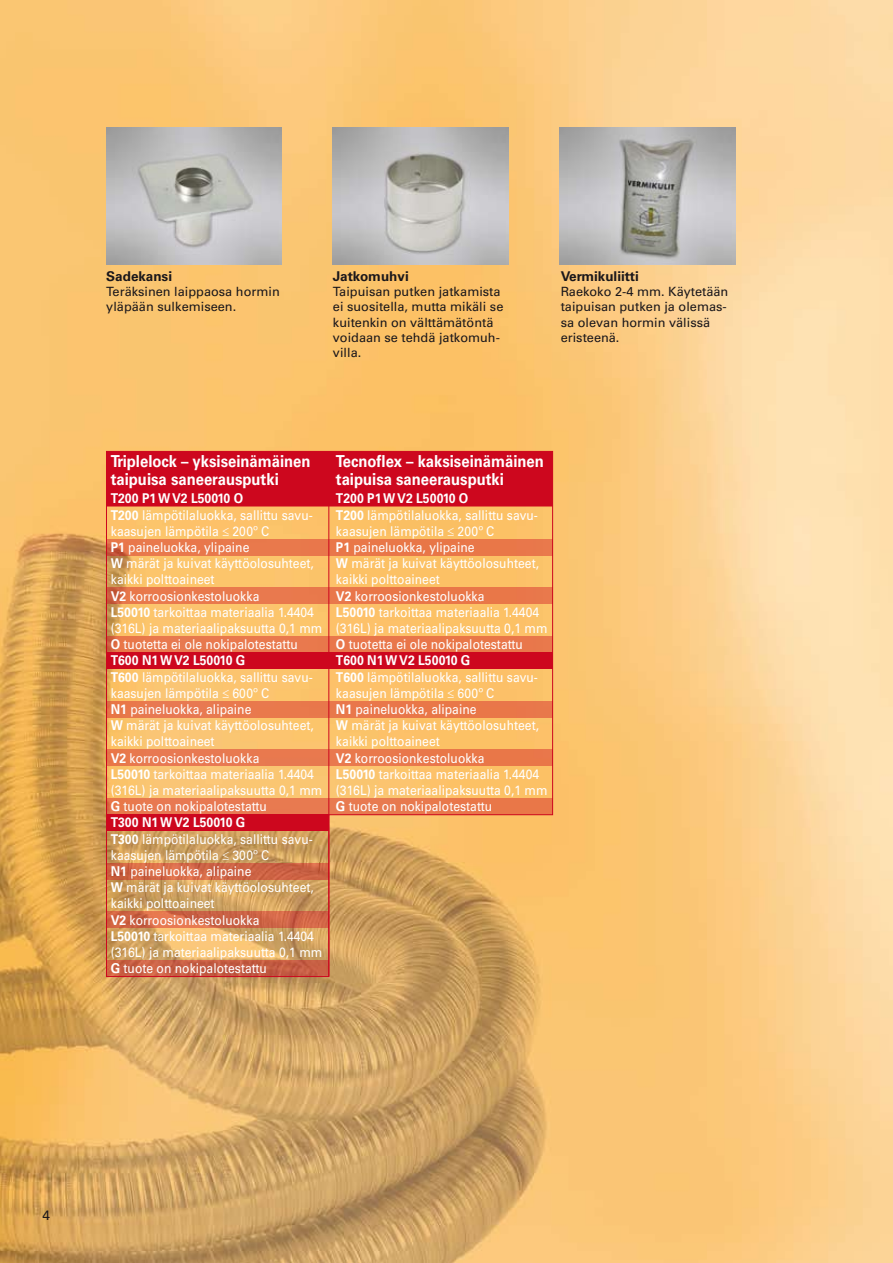
<style>
.page{position:relative;width:893px;height:1263px;background:#fff}
.page>*{position:absolute;margin:0;border:0;box-sizing:border-box;transform-origin:0 0}
.t1{font:700 16.5px/18px "Univers LT";color:#fff;scale:.9 1}
.t2{font:13.5px/16.2px "Univers LT";color:#fff;scale:.9 1}
.t3{font:700 13.5px "Univers LT";color:#1a171b}
.t4{font:13.5px "Univers LT";color:#1a171b}
.t5{font:12.75px/15.3px "Univers LT";color:#1a171b}
.s1{font-weight:700}
</style>
<div class="page">
<img style="left:0;top:0;width:893px;height:1263px">
<svg style="left:106px;top:451px;width:447px;height:526px;background:#e58b53"></svg>
<img style="left:106px;top:128px;width:176px;height:136px">
<img style="left:333px;top:128px;width:175px;height:136px">
<img style="left:560px;top:128px;width:175px;height:136px">
<p class="t3" style="left:106px;top:268px;width:67px">Sadekansi</p>
<p class="t5" style="left:106px;top:284px;width:175px">Teräksinen laippaosa hormin yläpään sulkemiseen.</p>
<p class="t3" style="left:333px;top:268px;width:77px">Jatkomuhvi</p>
<p class="t5" style="left:333px;top:284px;width:172px">Taipuisan putken jatkamista ei suositella, mutta mikäli se kuitenkin on välttämätöntä voidaan se tehdä jatkomuh&shy;villa.</p>
<p class="t3" style="left:561px;top:268px;width:80px">Vermikuliitti</p>
<p class="t5" style="left:561px;top:284px;width:169px">Raekoko 2-4 mm. Käytetään taipuisan putken ja olemas&shy;sa olevan hormin välissä eristeenä.</p>
<p class="t1" style="left:111px;top:453px;width:224px">Triplelock – yksiseinämäinen taipuisa saneerausputki</p>
<p class="t2" style="left:111px;top:491px;width:237px"><span class="s1">T200 P1 W V2 L50010 O<br>T200</span> lämpötilaluokka, sallittu savu&shy;kaasujen lämpötila ≤ 200º C<br><span class="s1">P1</span> paineluokka, ylipaine<br><span class="s1">W</span> märät ja kuivat käyttöolosuhteet, kaikki polttoaineet<br><span class="s1">V2</span> korroosionkestoluokka<br><span class="s1">L50010</span> tarkoittaa materiaalia 1.4404 (316L) ja materiaalipaksuutta 0,1 mm<br><span class="s1">O</span> tuotetta ei ole nokipalotestattu<br><span class="s1">T600 N1 W V2 L50010 G<br>T600</span> lämpötilaluokka, sallittu savu&shy;kaasujen lämpötila ≤ 600º C<br><span class="s1">N1</span> paineluokka, alipaine<br><span class="s1">W</span> märät ja kuivat käyttöolosuhteet, kaikki polttoaineet<br><span class="s1">V2</span> korroosionkestoluokka<br><span class="s1">L50010</span> tarkoittaa materiaalia 1.4404 (316L) ja materiaalipaksuutta 0,1 mm<br><span class="s1">G</span> tuote on nokipalotestattu<br><span class="s1">T300 N1 W V2 L50010 G<br>T300</span> lämpötilaluokka, sallittu savu&shy;kaasujen lämpötila ≤ 300º C<br><span class="s1">N1</span> paineluokka, alipaine<br><span class="s1">W</span> märät ja kuivat käyttöolosuhteet, kaikki polttoaineet<br><span class="s1">V2</span> korroosionkestoluokka<br><span class="s1">L50010</span> tarkoittaa materiaalia 1.4404 (316L) ja materiaalipaksuutta 0,1 mm<br><span class="s1">G</span> tuote on nokipalotestattu</p>
<p class="t1" style="left:336px;top:453px;width:233px">Tecnoflex – kaksiseinämäinen taipuisa saneerausputki</p>
<p class="t2" style="left:336px;top:491px;width:237px"><span class="s1">T200 P1 W V2 L50010 O<br>T200</span> lämpötilaluokka, sallittu savu&shy;kaasujen lämpötila ≤ 200º C<br><span class="s1">P1</span> paineluokka, ylipaine<br><span class="s1">W</span> märät ja kuivat käyttöolosuhteet, kaikki polttoaineet<br><span class="s1">V2</span> korroosionkestoluokka<br><span class="s1">L50010</span> tarkoittaa materiaalia 1.4404 (316L) ja materiaalipaksuutta 0,1 mm<br><span class="s1">O</span> tuotetta ei ole nokipalotestattu<br><span class="s1">T600 N1 W V2 L50010 G<br>T600</span> lämpötilaluokka, sallittu savu&shy;kaasujen lämpötila ≤ 600º C<br><span class="s1">N1</span> paineluokka, alipaine<br><span class="s1">W</span> märät ja kuivat käyttöolosuhteet, kaikki polttoaineet<br><span class="s1">V2</span> korroosionkestoluokka<br><span class="s1">L50010</span> tarkoittaa materiaalia 1.4404 (316L) ja materiaalipaksuutta 0,1 mm<br><span class="s1">G</span> tuote on nokipalotestattu</p>
<p class="t4" style="left:43px;top:1208px;width:9px">4</p>
</div>
